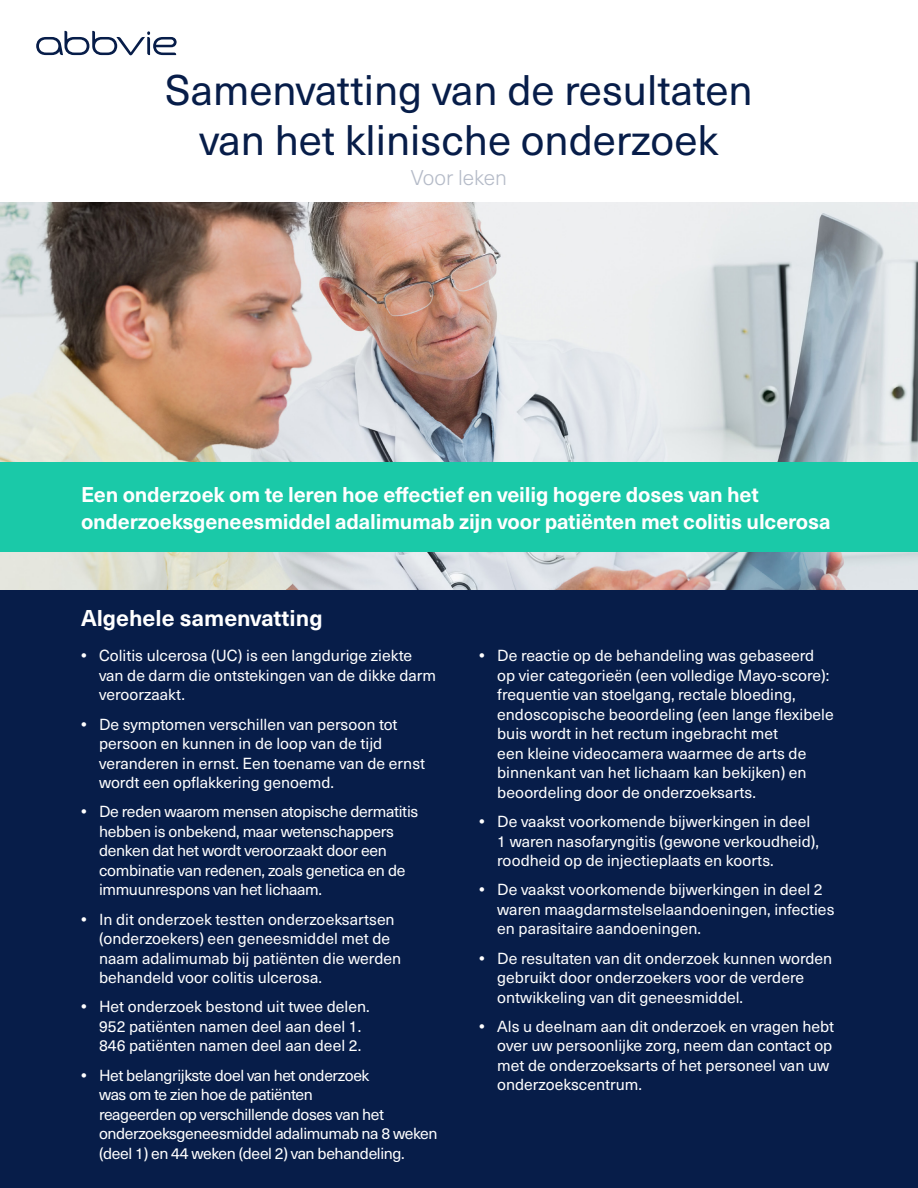
<style>
.page{position:relative;width:918px;height:1188px;background:#fff}
.page>*{position:absolute;margin:0;border:0;box-sizing:border-box;transform-origin:0 0}
.t1{font:42px/50.4px "Neue Haas Unica Pro";color:#071d49;text-align:center}
.t2{font:700 22.5px "Neue Haas Unica Pro";color:#fff}
.t3{font:700 21px/27px "Neue Haas Unica Pro";letter-spacing:-.01em;color:#fff}
.t4{font:300 21px "Neue Haas Unica Pro";color:#b5bbc8}
.t5{font:15.75px/19.5px "Neue Haas Unica Pro";color:#fff}
.t6{font:15.75px/19.5px "Neue Haas Unica Pro";letter-spacing:-.025em;color:#fff}
.t7{font:15.75px/19.5px "Neue Haas Unica Pro";letter-spacing:-.02em;color:#fff}
.s1{font-weight:700}
</style>
<div class="page">
<div style="left:0;top:590px;width:918px;height:598px;background:#071d49"></div>
<img style="left:0;top:202px;width:918px;height:388px">
<div style="left:0;top:462px;width:918px;height:90px;background:#1ac9a8"></div>
<svg style="left:36px;top:31px;width:141px;height:24px"></svg>
<h1 class="t1" style="left:165px;top:65px;width:589px">Samenvatting van de resultaten van het klinische onderzoek</h1>
<h3 class="t4" style="left:411px;top:165px;width:98px">Voor leken</h3>
<h3 class="t3" style="left:81px;top:481px;width:751px">Een onderzoek om te leren hoe effectief en veilig hogere doses van het onderzoeksgeneesmiddel adalimumab zijn voor patiënten met colitis ulcerosa</h3>
<h2 class="t2" style="left:81px;top:604px;width:243px">Algehele samenvatting</h2>
<p class="t5" style="left:99px;top:646px;width:339px;text-indent:-18px"><span class="s1">•</span> Colitis ulcerosa (UC) is een langdurige ziekte van de darm die ontstekingen van de dikke darm veroorzaakt.</p>
<p class="t5" style="left:99px;top:715px;width:328px;text-indent:-18px"><span class="s1">•</span> De symptomen verschillen van persoon tot persoon en kunnen in de loop van de tijd veranderen in ernst. Een toename van de ernst wordt een opflakkering genoemd.</p>
<p class="t7" style="left:99px;top:802px;width:321px;text-indent:-18px"><span class="s1">•</span> De reden waarom mensen atopische dermatitis hebben is onbekend, maar wetenschappers denken dat het wordt veroorzaakt door een combinatie van redenen, zoals genetica en de immuunrespons van het lichaam.</p>
<p class="t5" style="left:99px;top:910px;width:304px;text-indent:-18px"><span class="s1">•</span> In dit onderzoek testten onderzoeksartsen (onderzoekers) een geneesmiddel met de naam adalimumab bij patiënten die werden behandeld voor colitis ulcerosa.</p>
<p class="t5" style="left:99px;top:997px;width:272px;text-indent:-18px"><span class="s1">•</span> Het onderzoek bestond uit twee delen.<br>952 patiënten namen deel aan deel 1.<br>846 patiënten namen deel aan deel 2.</p>
<p class="t6" style="left:99px;top:1066px;width:340px;text-indent:-18px"><span class="s1">•</span> Het belangrijkste doel van het onderzoek<br>was om te zien hoe de patiënten<br>reageerden op verschillende doses van het onderzoeksgeneesmiddel adalimumab na 8 weken (deel 1) en 44 weken (deel 2) van behandeling.</p>
<p class="t5" style="left:497px;top:646px;width:338px;text-indent:-18px"><span class="s1">•</span> De reactie op de behandeling was gebaseerd op vier categorieën (een volledige Mayo-score): frequentie van stoelgang, rectale bloeding, endoscopische beoordeling (een lange flexibele buis wordt in het rectum ingebracht met<br>een kleine videocamera waarmee de arts de binnenkant van het lichaam kan bekijken) en beoordeling door de onderzoeksarts.</p>
<p class="t5" style="left:497px;top:812px;width:323px;text-indent:-18px"><span class="s1">•</span> De vaakst voorkomende bijwerkingen in deel<br>1 waren nasofaryngitis (gewone verkoudheid), roodheid op de injectieplaats en koorts.</p>
<p class="t5" style="left:497px;top:880px;width:339px;text-indent:-18px"><span class="s1">•</span> De vaakst voorkomende bijwerkingen in deel 2 waren maagdarmstelselaandoeningen, infecties en parasitaire aandoeningen.</p>
<p class="t5" style="left:497px;top:949px;width:337px;text-indent:-18px"><span class="s1">•</span> De resultaten van dit onderzoek kunnen worden gebruikt door onderzoekers voor de verdere ontwikkeling van dit geneesmiddel.</p>
<p class="t5" style="left:497px;top:1017px;width:339px;text-indent:-18px"><span class="s1">•</span> Als u deelnam aan dit onderzoek en vragen hebt over uw persoonlijke zorg, neem dan contact op met de onderzoeksarts of het personeel van uw onderzoekscentrum.</p>
</div>
